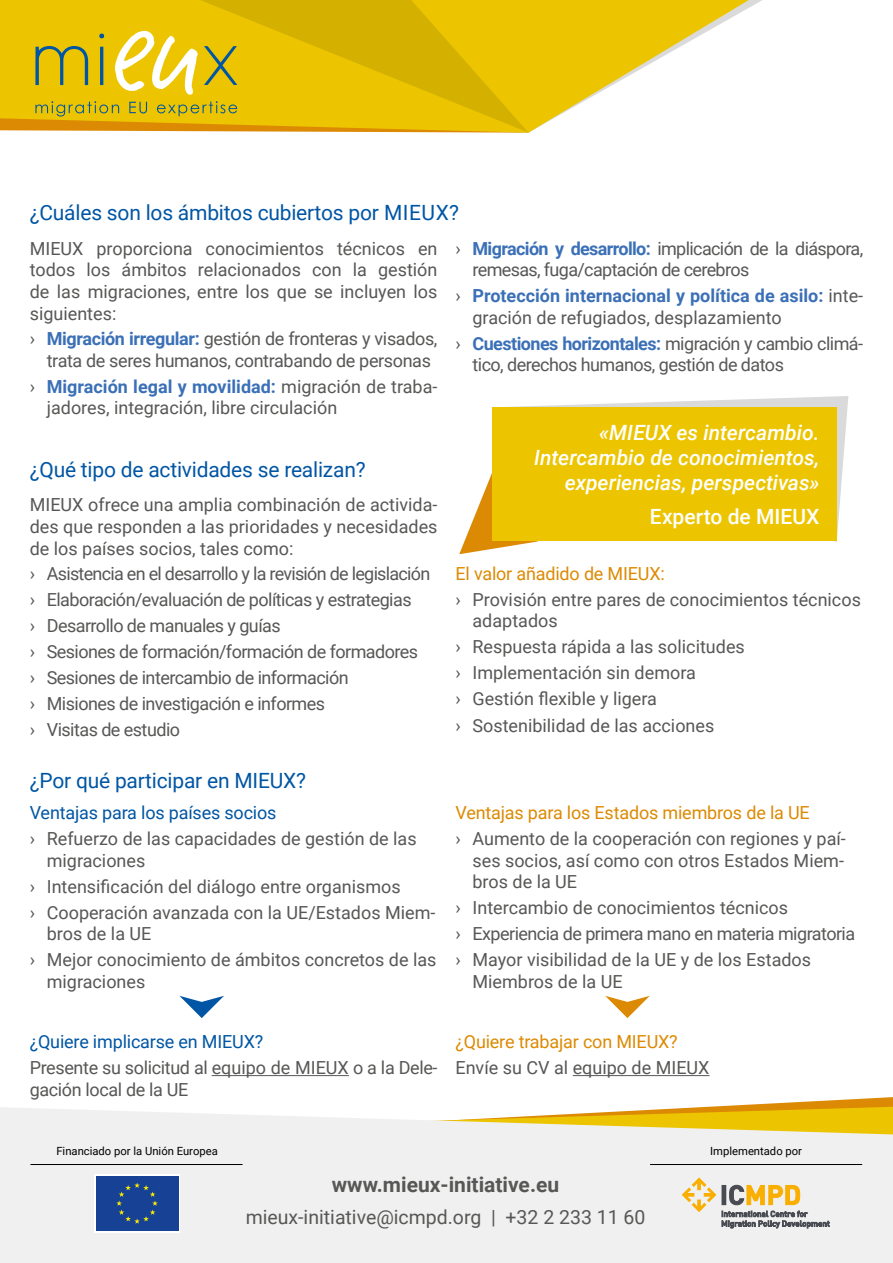
<style>
.page{position:relative;width:893px;height:1263px;background:#fff}
.page>*{position:absolute;margin:0;border:0;box-sizing:border-box;transform-origin:0 0}
.t1{font:21px "Roboto";letter-spacing:-.01em;color:#0056a4}
.t2{font:italic 500 21px/25.2px "Roboto";color:#fff;text-align:right}
.t3{font:700 21px "Roboto";color:#575756}
.t4{font:500 21px "Roboto";color:#fff}
.t5{font:19.5px "Roboto";color:#575756}
.t6{font:18px/21.6px "Roboto";color:#575756}
.t7{font:18px/25.8px "Roboto";letter-spacing:-.03em;color:#575756}
.t8{font:18px/21.6px "Roboto";letter-spacing:-.02em;color:#575756;text-align:center}
.t9{font:18px "Roboto";letter-spacing:-.01em;color:#dc8a03}
.t10{font:18px/21.6px "Roboto";letter-spacing:-.035em;color:#575756}
.t11{font:18px "Roboto";letter-spacing:-.01em;color:#0056a4}
.t12{font:11.25px "Roboto";color:#000}
.s1{font-weight:700;color:#3b70b7}
</style>
<div class="page">
<svg style="left:724px;top:1097px;width:169px;height:9px"></svg>
<svg style="left:0;top:1107px;width:893px;height:156px;fill:#f0f0f0"></svg>
<div style="left:94px;top:1174px;width:86px;height:58px;background:linear-gradient(to bottom,#164194,#164194)"></div>
<div style="left:96px;top:1176px;width:82px;height:55px;background:#164194"></div>
<svg style="left:116px;top:1182px;width:42px;height:42px"></svg>
<hr style="left:31px;top:1164px;width:211px;height:1px;background:#000">
<div style="left:722px;top:1185px;width:4px;height:20px;border:1px solid #494b52"></div>
<svg style="left:729px;top:1185px;width:71px;height:20px"></svg>
<svg style="left:722px;top:1211px;width:108px;height:17px"></svg>
<svg style="left:682px;top:1177px;width:34px;height:35px"></svg>
<hr style="left:650px;top:1164px;width:212px;height:1px;background:#000">
<svg style="left:0;top:0;width:762px;height:133px;fill:#ecc500"></svg>
<svg style="left:53px;top:0;width:476px;height:133px;fill:#ecc500"></svg>
<svg style="left:35px;top:26px;width:202px;height:91px"></svg>
<hr style="left:212px;top:1075px;width:137px;height:1px;background:#575756">
<hr style="left:573px;top:1075px;width:136px;height:1px;background:#575756">
<svg style="left:179px;top:996px;width:45px;height:22px"></svg>
<svg style="left:605px;top:996px;width:45px;height:22px"></svg>
<svg style="left:511px;top:396px;width:337px;height:146px"></svg>
<svg style="left:459px;top:473px;width:79px;height:81px"></svg>
<div style="left:492px;top:407px;width:345px;height:134px;background:#ecc500"></div>
<p class="t1" style="left:30px;top:198px;width:431px">¿Cuáles son los ámbitos cubiertos por MIEUX?</p>
<p class="t6" style="left:30px;top:237px;width:409px;text-align:justify">MIEUX proporciona conocimientos técnicos en todos los ámbitos relacionados con la gestión de las migraciones, entre los que se incluyen los siguientes:</p>
<p class="t8" style="left:30px;top:328px;width:409px">› <span class="s1">Migración irregular:</span> gestión de fronteras y visados, trata de seres humanos, contrabando de personas</p>
<p class="t6" style="left:47px;top:375px;width:392px;text-indent:-17px">› <span class="s1">Migración legal y movilidad:</span> migración de traba&shy;jadores, integración, libre circulación</p>
<p class="t10" style="left:472px;top:237px;width:392px;text-indent:-17px">› <span class="s1">Migración y desarrollo:</span> implicación de la diáspora, remesas, fuga/captación de cerebros</p>
<p class="t6" style="left:472px;top:284px;width:392px;text-indent:-17px">› <span class="s1">Protección internacional y política de asilo:</span> inte&shy;gración de refugiados, desplazamiento</p>
<p class="t7" style="left:472px;top:332px;width:392px;line-height:21.6px;text-indent:-17px">› <span class="s1">Cuestiones horizontales:</span> migración y cambio climá&shy;tico, derechos humanos, gestión de datos</p>
<p class="t2" style="left:534px;top:419px;width:287px">«MIEUX es intercambio.<br>Intercambio de conocimientos, experiencias, perspectivas»</p>
<p class="t4" style="left:650px;top:502px;width:171px">Experto de MIEUX</p>
<p class="t1" style="left:30px;top:455px;width:337px">¿Qué tipo de actividades se realizan?</p>
<p class="t6" style="left:30px;top:493px;width:409px;text-align:justify">MIEUX ofrece una amplia combinación de activida&shy;des que responden a las prioridades y necesidades de los países socios, tales como:</p>
<p class="t7" style="left:30px;top:560px;width:402px">› Asistencia en el desarrollo y la revisión de legislación › Elaboración/evaluación de políticas y estrategias<br>› Desarrollo de manuales y guías<br>› Sesiones de formación/formación de formadores<br>› Sesiones de intercambio de información<br>› Misiones de investigación e informes<br>› Visitas de estudio</p>
<p class="t9" style="left:455px;top:561px;width:211px">El valor añadido de MIEUX:</p>
<p class="t6" style="left:472px;top:588px;width:390px;text-indent:-17px">› Provisión entre pares de conocimientos técnicos adaptados</p>
<p class="t6" style="left:455px;top:633px;width:291px;line-height:26.1px">› Respuesta rápida a las solicitudes › Implementación sin demora<br>› Gestión flexible y ligera<br>› Sostenibilidad de las acciones</p>
<p class="t1" style="left:30px;top:766px;width:278px">¿Por qué participar en MIEUX?</p>
<p class="t11" style="left:30px;top:800px;width:248px">Ventajas para los países socios</p>
<p class="t6" style="left:47px;top:827px;width:371px;text-indent:-17px">› Refuerzo de las capacidades de gestión de las migraciones</p>
<p class="t6" style="left:30px;top:873px;width:407px;line-height:25.8px">› Intensificación del diálogo entre organismos<br>› Cooperación avanzada con la UE/Estados Miem-</p>
<p class="t6" style="left:30px;top:920px;width:408px;line-height:25.8px;text-indent:17px">bros de la UE<br>› Mejor conocimiento de ámbitos concretos de las</p>
<p class="t6" style="left:47px;top:970px;width:100px">migraciones</p>
<p class="t11" style="left:30px;top:1029px;width:235px">¿Quiere implicarse en MIEUX?</p>
<p class="t8" style="left:30px;top:1056px;width:409px;text-align:left">Presente su solicitud al equipo de MIEUX o a la Dele&shy;gación local de la UE</p>
<p class="t9" style="left:455px;top:800px;width:356px">Ventajas para los Estados miembros de la UE</p>
<p class="t6" style="left:472px;top:827px;width:375px;text-align:justify;text-indent:-17px">› Aumento de la cooperación con regiones y paí&shy;ses socios, así como con otros Estados Miem&shy;bros de la UE</p>
<p class="t6" style="left:455px;top:894px;width:401px;line-height:25.8px">› Intercambio de conocimientos técnicos<br>› Experiencia de primera mano en materia migratoria › Mayor visibilidad de la UE y de los Estados</p>
<p class="t6" style="left:472px;top:970px;width:152px">Miembros de la UE</p>
<p class="t9" style="left:455px;top:1029px;width:224px">¿Quiere trabajar con MIEUX?</p>
<p class="t6" style="left:455px;top:1056px;width:256px">Envíe su CV al equipo de MIEUX</p>
<p class="t12" style="left:56px;top:1143px;width:163px">Financiado por la Unión Europea</p>
<p class="t12" style="left:710px;top:1143px;width:93px">Implementado por</p>
<p class="t3" style="left:332px;top:1170px;width:229px">www.mieux-initiative.eu</p>
<p class="t5" style="left:246px;top:1203px;width:401px">mieux-initiative@icmpd.org | +32 2 233 11 60</p>
</div>
